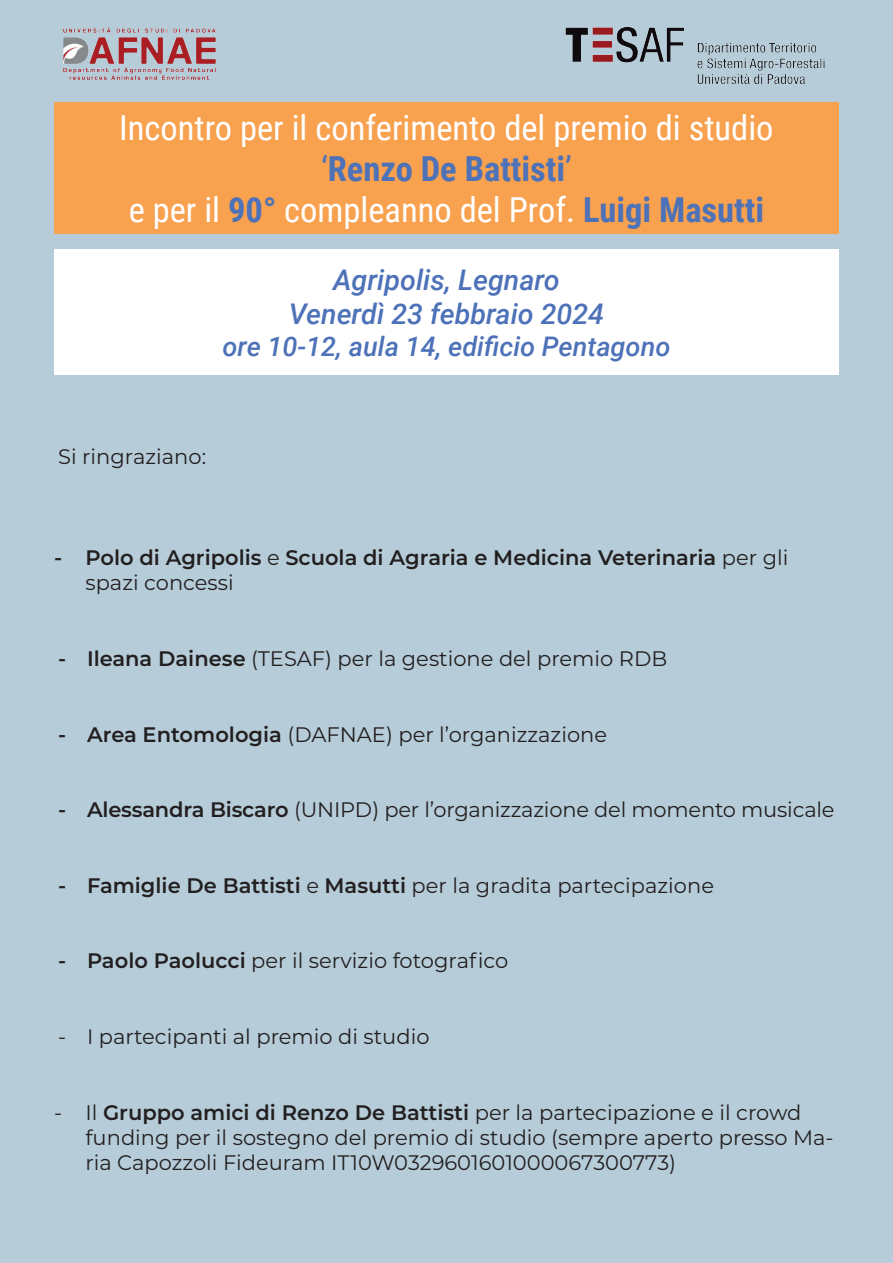
<style>
.page{position:relative;width:893px;height:1263px;background:#b6cdd9}
.page>*{position:absolute;margin:0;border:0;box-sizing:border-box;transform-origin:0 0}
.t1{font:34.5px/41.4px "Roboto Condensed";color:#fff;text-align:center}
.t2{font:italic 500 28.5px/34.2px "Roboto";color:#4d72b8;text-align:center}
.t3{font:italic 500 27px "Roboto";color:#4d72b8}
.t4{font:21px/25.2px "Montserrat";color:#231f20}
.t5{font:600 21px/25.2px "Montserrat";color:#231f20}
.s1{color:#4d72b8}
.s2{font-weight:700;color:#4d72b8}
.s3{font-weight:400}
.s4{font-weight:600}
</style>
<div class="page">
<div style="left:54px;top:249px;width:785px;height:126px;background:#fff"></div>
<img style="left:63px;top:27px;width:153px;height:53px">
<img style="left:565px;top:26px;width:260px;height:58px">
<div style="left:54px;top:102px;width:785px;height:132px;background:#f8a14f"></div>
<h1 class="t1" style="left:119px;top:105px;width:656px">Incontro per il conferimento del premio di studio <span class="s1">‘</span><span class="s2">Renzo De Battisti</span><span class="s1">’<br></span>e per il <span class="s2">90°</span> compleanno del Prof. <span class="s2">Luigi Masutti</span></h1>
<h2 class="t2" style="left:289px;top:261px;width:317px">Agripolis, Legnaro<br>Venerdì 23 febbraio 2024</h2>
<p class="t3" style="left:223px;top:328px;width:449px">ore 10-12, aula 14, edificio Pentagono</p>
<p class="t4" style="left:58px;top:443px;width:149px">Si ringraziano:</p>
<p class="t5" style="left:86px;top:544px;width:704px;text-indent:-32px">- Polo di Agripolis <span class="s3">e</span> Scuola di Agraria e Medicina Veterinaria <span class="s3">per gli spazi concessi</span></p>
<p class="t4" style="left:58px;top:645px;width:610px"><span class="s4">- Ileana Dainese</span> (TESAF) per la gestione del premio RDB</p>
<p class="t4" style="left:58px;top:721px;width:550px"><span class="s4">- Area Entomologia</span> (DAFNAE) per l’organizzazione</p>
<p class="t4" style="left:58px;top:796px;width:778px"><span class="s4">- Alessandra Biscaro</span> (UNIPD) per l’organizzazione del momento musicale</p>
<p class="t4" style="left:58px;top:872px;width:657px"><span class="s4">- Famiglie De Battisti</span> e <span class="s4">Masutti</span> per la gradita partecipazione</p>
<p class="t4" style="left:58px;top:947px;width:452px"><span class="s4">- Paolo Paolucci</span> per il servizio fotografico</p>
<p class="t4" style="left:58px;top:1023px;width:373px">- I partecipanti al premio di studio</p>
<p class="t4" style="left:86px;top:1099px;width:749px;text-indent:-32px">- Il <span class="s4">Gruppo amici di Renzo De Battisti</span> per la partecipazione e il crowd funding per il sostegno del premio di studio (sempre aperto presso Ma&shy;ria Capozzoli Fideuram IT10W0329601601000067300773)</p>
</div>
